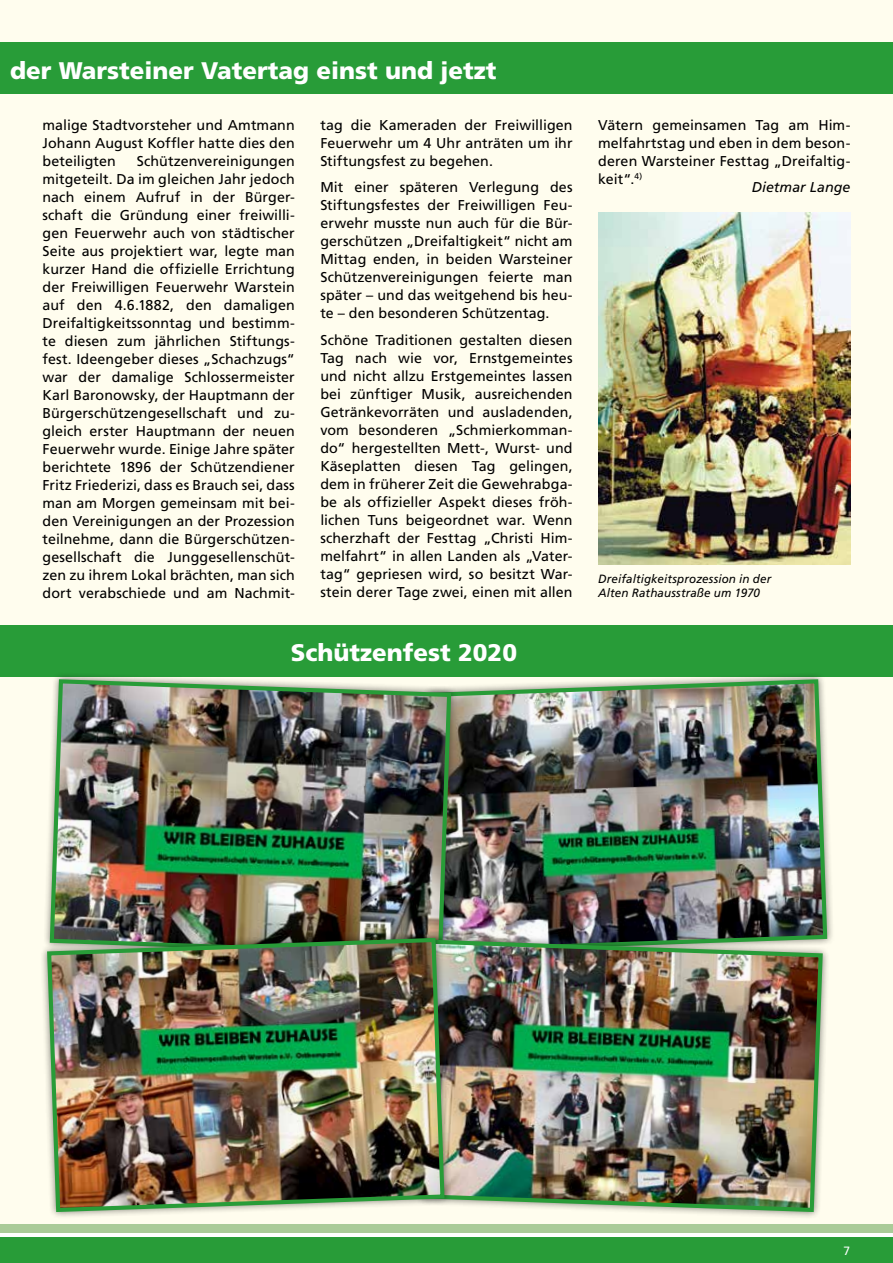
<style>
.page{position:relative;width:893px;height:1263px;background:#fff}
.page>*{position:absolute;margin:0;border:0;box-sizing:border-box;transform-origin:0 0}
.t1{font:900 24px "Frutiger LT";color:#fff}
.t2{font:14.25px/18px "Frutiger LT";letter-spacing:.005em;color:#000;text-align:justify}
.t3{font:italic 14.25px "Frutiger LT";letter-spacing:.005em;color:#000}
.t4{font:italic 12px/14.4px "Frutiger LT";letter-spacing:.01em;color:#000}
.t5{font:12px "Frutiger LT";color:#fff}
</style>
<div class="page">
<div style="left:0;top:0;width:893px;height:1230px;background:#fffdee"></div>
<div style="left:0;top:1225px;width:893px;height:8px;background:#aacb98"></div>
<div style="left:0;top:1237px;width:893px;height:26px;background:#289c38"></div>
<div style="left:0;top:43px;width:51px;height:51px;background:#289c38"></div>
<div style="left:43px;top:43px;width:850px;height:51px;background:#289c38"></div>
<div style="left:0;top:625px;width:893px;height:51px;background:#289c38"></div>
<div style="left:421px;top:672px;width:413px;height:288px;background:#000;opacity:.5"></div>
<img style="left:459px;top:677px;width:370px;height:255px">
<div style="left:42px;top:672px;width:417px;height:292px;background:#000;opacity:.5"></div>
<img style="left:48px;top:677px;width:405px;height:255px">
<div style="left:415px;top:932px;width:415px;height:287px;background:#000;opacity:.5"></div>
<img style="left:452px;top:937px;width:373px;height:277px">
<div style="left:40px;top:930px;width:412px;height:289px;background:#000;opacity:.5"></div>
<img style="left:45px;top:936px;width:402px;height:278px">
<img style="left:598px;top:213px;width:252px;height:352px">
<h1 class="t1" style="left:10px;top:56px;width:488px">der Warsteiner Vatertag einst und jetzt</h1>
<p class="t2" style="left:43px;top:116px;width:254px">malige Stadtvorsteher und Amtmann Johann August Koffler hatte dies den beteiligten</p>
<p class="t2" style="left:43px;top:152px;width:254px;text-indent:94px">Schützenvereinigungen mitgeteilt. Da im gleichen Jahr jedoch nach einem Aufruf in der Bürger&shy;schaft die Gründung einer freiwilli&shy;gen Feuerwehr auch von städtischer Seite aus projektiert war, legte man kurzer Hand die offizielle Errichtung der Freiwilligen Feuerwehr Warstein auf den 4.6.1882, den damaligen Dreifaltigkeitssonntag und bestimm&shy;te diesen zum jährlichen Stiftungs&shy;fest. Ideengeber dieses „Schachzugs“ war der damalige Schlossermeister Karl Baronowsky, der Hauptmann der Bürgerschützengesellschaft und zu&shy;gleich erster Hauptmann der neuen Feuerwehr wurde. Einige Jahre später berichtete 1896 der Schützendiener Fritz Friederizi, dass es Brauch sei, dass man am Morgen gemeinsam mit bei&shy;den Vereinigungen an der Prozession teilnehme, dann die Bürgerschützen&shy;gesellschaft die Junggesellenschüt&shy;zen zu ihrem Lokal brächten, man sich dort verabschiede und am Nachmit-</p>
<p class="t2" style="left:320px;top:116px;width:254px">tag die Kameraden der Freiwilligen Feuerwehr um 4 Uhr anträten um ihr Stiftungsfest zu begehen.</p>
<p class="t2" style="left:320px;top:178px;width:254px">Mit einer späteren Verlegung des Stiftungsfestes der Freiwilligen Feu&shy;erwehr musste nun auch für die Bür&shy;gerschützen „Dreifaltigkeit“ nicht am Mittag enden, in beiden Warsteiner Schützenvereinigungen feierte man später – und das weitgehend bis heu&shy;te – den besonderen Schützentag.</p>
<p class="t2" style="left:320px;top:331px;width:254px">Schöne Traditionen gestalten diesen Tag nach wie vor, Ernstgemeintes und nicht allzu Erstgemeintes lassen bei zünftiger Musik, ausreichenden Getränkevorräten und ausladenden, vom besonderen „Schmierkomman&shy;do“ hergestellten Mett-, Wurst- und Käseplatten diesen Tag gelingen, dem in früherer Zeit die Gewehrabga&shy;be als offizieller Aspekt dieses fröh&shy;lichen Tuns beigeordnet war. Wenn scherzhaft der Festtag „Christi Him&shy;melfahrt“ in allen Landen als „Vater&shy;tag“ gepriesen wird, so besitzt War&shy;stein derer Tage zwei, einen mit allen</p>
<h1 class="t1" style="left:291px;top:638px;width:228px">Schützenfest 2020</h1>
<p class="t2" style="left:598px;top:116px;width:254px">Vätern gemeinsamen Tag am Him&shy;melfahrtstag und eben in dem beson&shy;deren Warsteiner Festtag „Dreifaltig&shy;keit“.<sup>4)</sup></p>
<p class="t3" style="left:752px;top:179px;width:100px">Dietmar Lange</p>
<p class="t4" style="left:598px;top:571px;width:175px">Dreifaltigkeitsprozession in der<br>Alten Rathausstraße um 1970</p>
<p class="t5" style="left:843px;top:1243px;width:8px">7</p>
</div>
